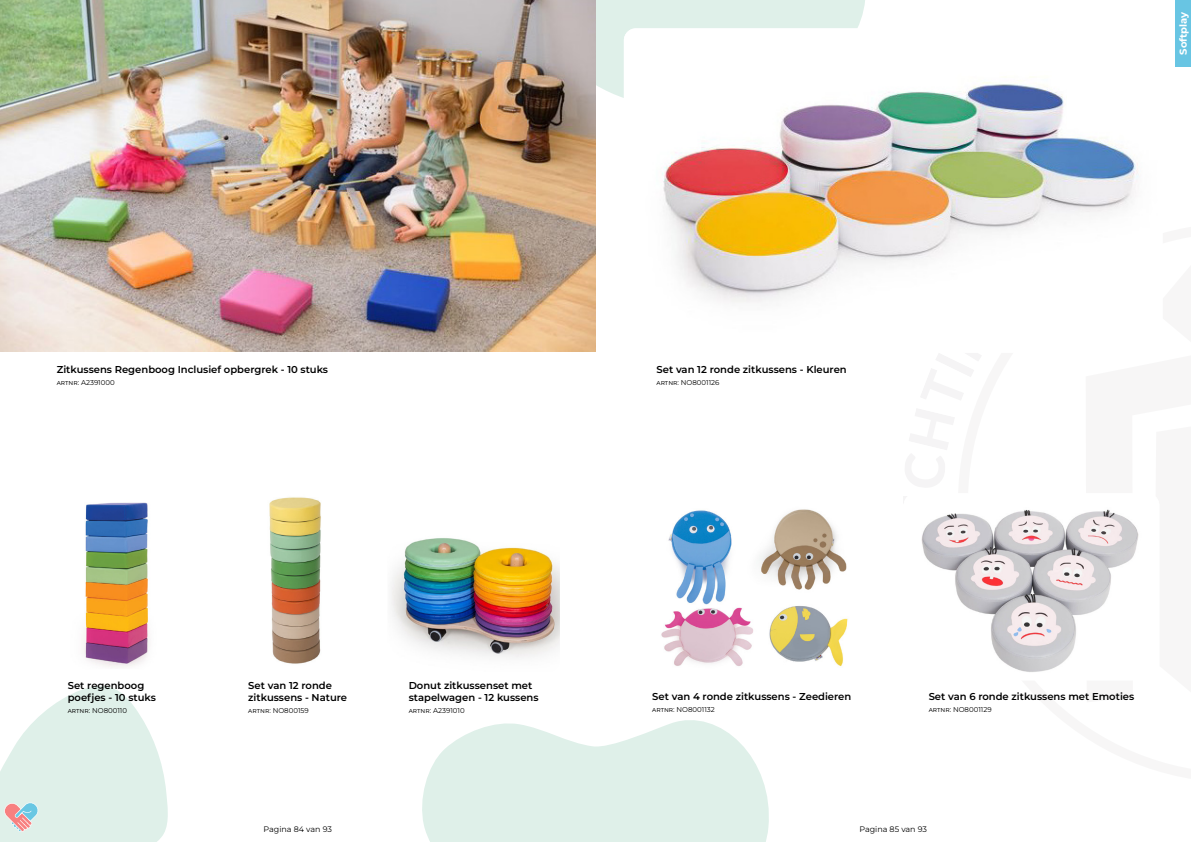
<style>
.page{position:relative;width:1191px;height:842px;background:#fff}
.page>*{position:absolute;margin:0;border:0;box-sizing:border-box;transform-origin:0 0}
.t1{font:600 10px "Montserrat";color:#000}
.t2{font:700 10px "Montserrat";color:#fff}
.t3{font:8px "Montserrat";color:#000}
.t4{font:7px "Montserrat";color:#000}
</style>
<div class="page">
<svg style="left:422px;top:720px;width:347px;height:122px;background:#e3f2ec"></svg>
<svg style="left:595px;top:0;width:270px;height:110px;background:#e0f0e9"></svg>
<svg style="left:0;top:686px;width:168px;height:156px"></svg>
<div style="left:1175px;top:0;width:16px;height:66px;background:#68c5e3"></div>
<img style="left:391px;top:538px;width:169px;height:120px">
<img style="left:83px;top:502px;width:67px;height:165px">
<img style="left:0;top:0;width:595px;height:352px">
<img style="left:269px;top:497px;width:52px;height:167px">
<img style="left:624px;top:28px;width:515px;height:275px">
<img style="left:921px;top:509px;width:218px;height:163px">
<img style="left:661px;top:509px;width:187px;height:158px">
<p class="t2" style="left:1176px;top:55px;width:45px;rotate:-90deg">Softplay</p>
<p class="t1" style="left:57px;top:362px;width:273px">Zitkussens Regenboog Inclusief opbergrek - 10 stuks</p>
<p class="t4" style="left:57px;top:378px;width:60px">artnr: A2391000</p>
<p class="t1" style="left:656px;top:362px;width:192px">Set van 12 ronde zitkussens - Kleuren</p>
<p class="t4" style="left:656px;top:378px;width:64px">artnr: NO8001126</p>
<p class="t1" style="left:68px;top:678px;width:78px">Set regenboog</p>
<p class="t1" style="left:68px;top:690px;width:90px">poefjes - 10 stuks</p>
<p class="t4" style="left:68px;top:705px;width:61px">artnr: NO800110</p>
<p class="t1" style="left:248px;top:678px;width:85px">Set van 12 ronde</p>
<p class="t1" style="left:248px;top:690px;width:100px">zitkussens - Nature</p>
<p class="t4" style="left:248px;top:705px;width:62px">artnr: NO800159</p>
<p class="t1" style="left:409px;top:678px;width:125px">Donut zitkussenset met</p>
<p class="t1" style="left:409px;top:690px;width:131px">stapelwagen - 12 kussens</p>
<p class="t4" style="left:409px;top:705px;width:57px">artnr: A2391010</p>
<p class="t1" style="left:652px;top:689px;width:201px">Set van 4 ronde zitkussens - Zeedieren</p>
<p class="t4" style="left:652px;top:704px;width:64px">artnr: NO8001132</p>
<p class="t1" style="left:928px;top:689px;width:207px">Set van 6 ronde zitkussens met Emoties</p>
<p class="t4" style="left:928px;top:704px;width:64px">artnr: NO8001129</p>
<p class="t3" style="left:263px;top:823px;width:70px">Pagina 84 van 93</p>
<p class="t3" style="left:859px;top:823px;width:69px">Pagina 85 van 93</p>
</div>
